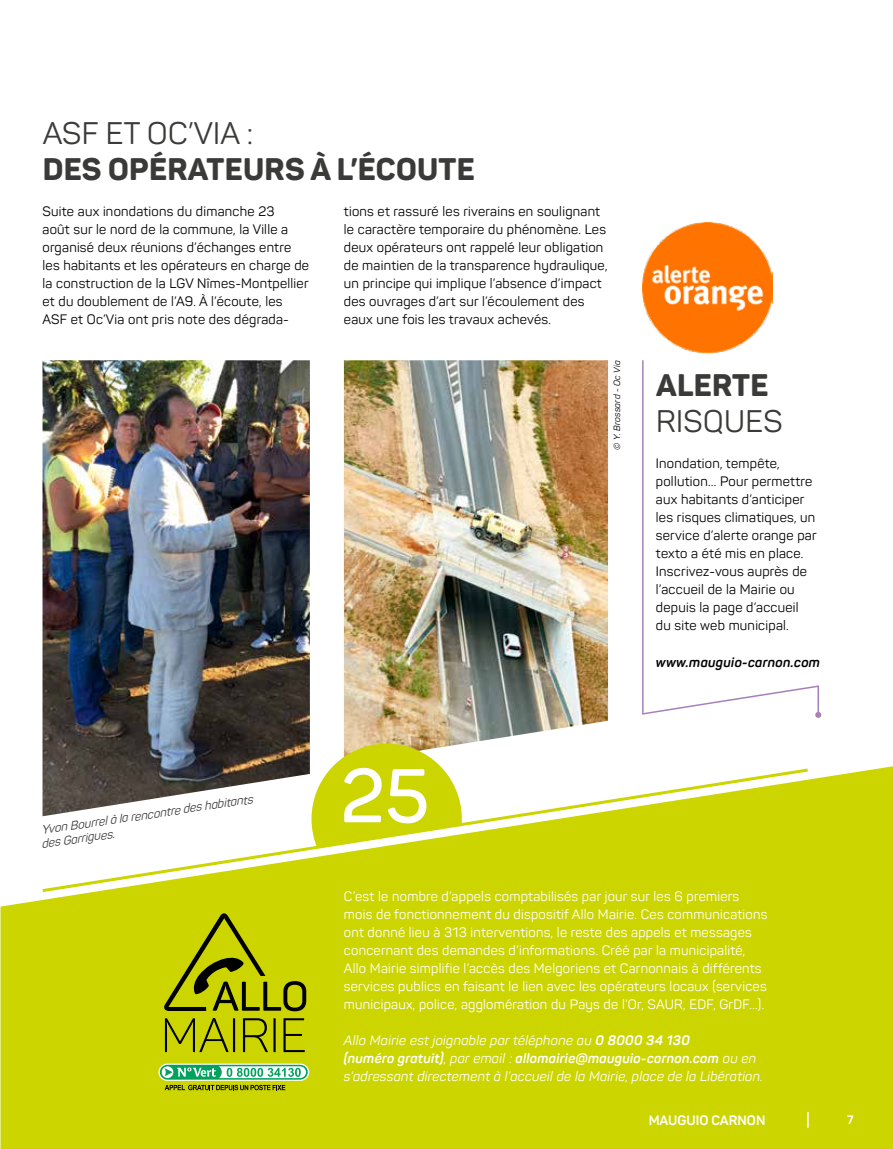
<style>
.page{position:relative;width:893px;height:1149px;background:#fff}
.page>*{position:absolute;margin:0;border:0;box-sizing:border-box;transform-origin:0 0}
.t1{font:600 75px "Panton";color:#fff}
.t2{font:800 30.75px "Panton";letter-spacing:.01em;color:#3a3a39}
.t3{font:30.75px "Panton";letter-spacing:.01em;color:#3a3a39}
.t4{font:13.5px/18px "Panton";letter-spacing:.02em;color:#000}
.t5{font:13.5px/18px "Panton";letter-spacing:.02em;color:#fff}
.t6{font:italic 13.5px/18px "Panton";letter-spacing:.02em;color:#fff}
.t7{font:italic 700 13.5px "Panton";letter-spacing:.02em;color:#000}
.t8{font:700 13.5px "Panton";color:#fff}
.t9{font:italic 12px/14.2px "Panton";color:#3a3a39}
.t10{font:700 12px "Panton";color:#fff}
.t11{font:italic 9px "Panton";letter-spacing:.02em;color:#000}
.s1{font-weight:700}
.s2{font-style:inherit}
</style>
<div class="page">
<img style="left:43px;top:360px;width:267px;height:406px">
<img style="left:344px;top:360px;width:264px;height:384px">
<svg style="left:642px;top:360px;width:177px;height:355px"></svg>
<svg style="left:815px;top:711px;width:6px;height:6px"></svg>
<img style="left:642px;top:222px;width:130px;height:131px">
<svg style="left:333px;top:743px;width:129px;height:23px"></svg>
<div style="left:1px;top:766px;width:892px;height:382px;background:#ccd500"></div>
<svg style="left:158px;top:1063px;width:151px;height:17px"></svg>
<svg style="left:160px;top:1064px;width:148px;height:25px"></svg>
<svg style="left:163px;top:913px;width:143px;height:97px;background:#a9b000"></svg>
<svg style="left:165px;top:1017px;width:64px;height:34px;background:#a4ac00"></svg>
<hr style="left:233px;top:1017px;width:2px;height:34px;background:#000">
<svg style="left:243px;top:1017px;width:25px;height:34px"></svg>
<hr style="left:273px;top:1017px;width:3px;height:34px;background:#000">
<svg style="left:283px;top:1017px;width:22px;height:34px"></svg>
<svg style="left:39px;top:766px;width:772px;height:127px"></svg>
<svg style="left:807px;top:1111px;width:2px;height:16px"></svg>
<h2 class="t3" style="left:43px;top:114px;width:212px">ASF ET OC’VIA :</h2>
<h2 class="t2" style="left:43px;top:150px;width:434px">DES OPÉRATEURS À L’ÉCOUTE</h2>
<p class="t4" style="left:43px;top:202px;width:268px">Suite aux inondations du dimanche 23<br>août sur le nord de la commune, la Ville a organisé deux réunions d’échanges entre les habitants et les opérateurs en charge de la construction de la LGV Nîmes-Montpellier et du doublement de l’A9. À l’écoute, les ASF et Oc’Via ont pris note des dégrada-</p>
<p class="t4" style="left:344px;top:202px;width:265px">tions et rassuré les riverains en soulignant le caractère temporaire du phénomène. Les deux opérateurs ont rappelé leur obligation de maintien de la transparence hydraulique, un principe qui implique l’absence d’impact des ouvrages d’art sur l’écoulement des eaux une fois les travaux achevés.</p>
<p class="t11" style="left:612px;top:449px;width:91px;rotate:-90deg">© Y. Brossard - Oc Via</p>
<h2 class="t2" style="left:656px;top:366px;width:114px">ALERTE</h2>
<h2 class="t3" style="left:656px;top:402px;width:128px">RISQUES</h2>
<p class="t4" style="left:656px;top:454px;width:162px">Inondation, tempête, pollution… Pour permettre aux habitants d’anticiper les risques climatiques, un service d’alerte orange par texto a été mis en place.<br>Inscrivez-vous auprès de l’accueil de la Mairie ou depuis la page d’accueil du site web municipal.</p>
<p class="t7" style="left:656px;top:653px;width:166px">www.mauguio-carnon.com</p>
<p class="t9" style="left:39px;top:822px;width:217px;rotate:-8deg">Yvon Bourrel à la rencontre des habitants des Garrigues.</p>
<h1 class="t1" style="left:341px;top:749px;width:90px">25</h1>
<p class="t5" style="left:344px;top:886px;width:425px">C’est le nombre d’appels comptabilisés par jour sur les 6 premiers mois de fonctionnement du dispositif Allo Mairie. Ces communications ont donné lieu à 313 interventions, le reste des appels et messages concernant des demandes d’informations. Créé par la municipalité, Allo Mairie simplifie l’accès des Melgoriens et Carnonnais à différents services publics en faisant le lien avec les opérateurs locaux (services municipaux, police, agglomération du Pays de l’Or, SAUR, EDF, GrDF…).</p>
<p class="t6" style="left:344px;top:1030px;width:421px">Allo Mairie est joignable par téléphone au <span class="s1">0 8000 34 130<br>(numéro gratuit)</span>, par email <span class="s2">:</span><span class="s1">allomairie@mauguio-carnon.com</span> ou en s’adressant directement à l’accueil de la Mairie, place de la Libération.</p>
<p class="t8" style="left:649px;top:1111px;width:118px">MAUGUIO CARNON</p>
<p class="t10" style="left:847px;top:1112px;width:8px">7</p>
</div>
